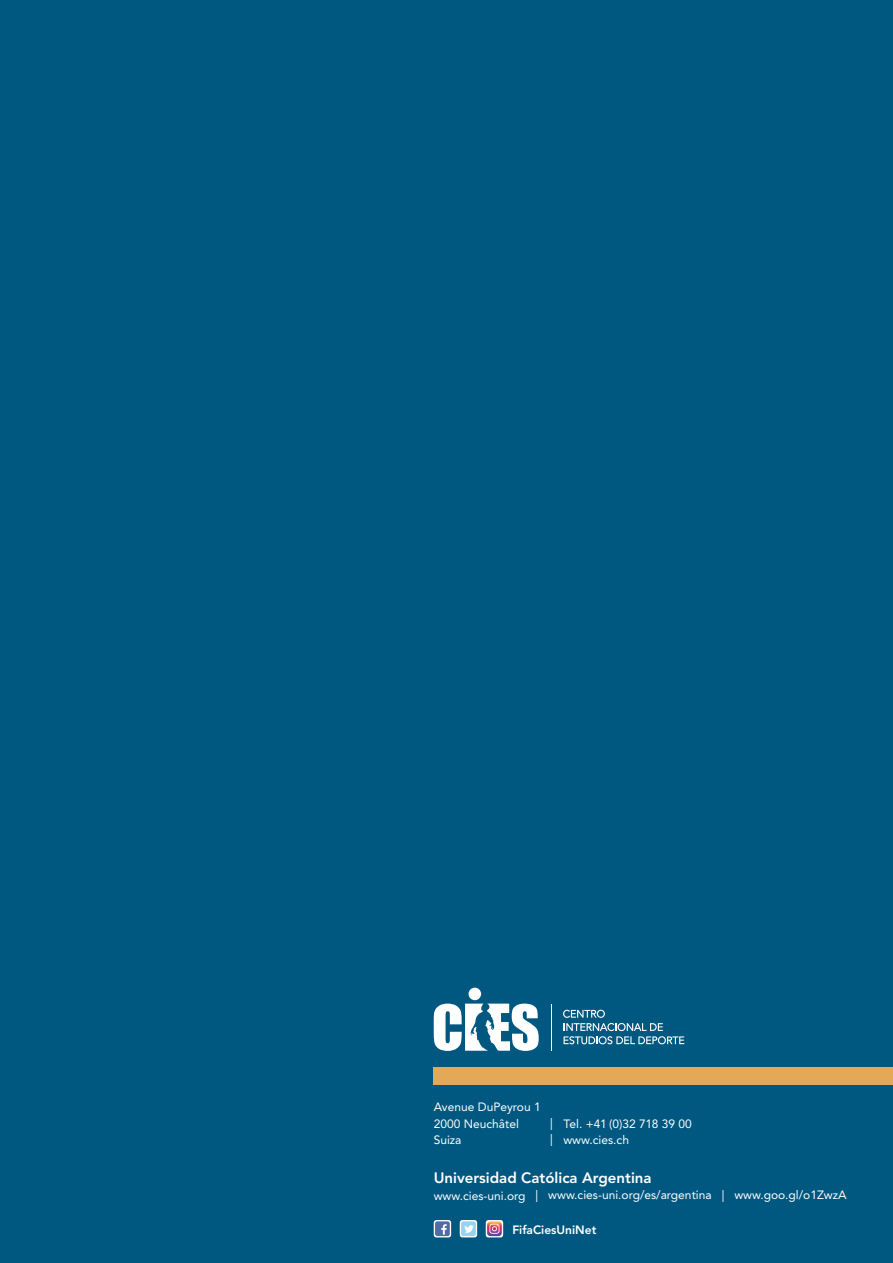
<style>
.page{position:relative;width:893px;height:1263px;background:#005881}
.page>*{position:absolute;margin:0;border:0;box-sizing:border-box;transform-origin:0 0}
.t1{font:800 15px "Avenir LT Std";color:#fff}
.t2{font:12px/16.5px "Avenir LT Std";color:#fff}
.t3{font:800 12px "Avenir LT Std";color:#fff}
</style>
<div class="page">
<div style="left:434px;top:1068px;width:459px;height:17px;background:#e3a957"></div>
<svg style="left:434px;top:1220px;width:17px;height:17px"></svg>
<div style="left:435px;top:1221px;width:15px;height:15px;background:#516ca4;border-radius:2px"></div>
<svg style="left:441px;top:1224px;width:6px;height:10px"></svg>
<div style="left:460px;top:1220px;width:17px;height:17px;background:#fff;border-radius:3px"></div>
<div style="left:461px;top:1221px;width:15px;height:15px;background:#92d4f1;border-radius:2px"></div>
<svg style="left:464px;top:1225px;width:10px;height:8px"></svg>
<svg style="left:434px;top:1003px;width:105px;height:48px"></svg>
<div style="left:469px;top:988px;width:12px;height:12px;background:#fff;border-radius:50%"></div>
<hr style="left:551px;top:1004px;width:1px;height:47px;background:#fff">
<svg style="left:563px;top:1010px;width:121px;height:34px"></svg>
<svg style="left:486px;top:1220px;width:17px;height:17px"></svg>
<svg style="left:487px;top:1221px;width:15px;height:15px"></svg>
<p class="t2" style="left:434px;top:1099px;width:108px">Avenue DuPeyrou 1<br>2000 Neuchâtel</p>
<p class="t2" style="left:550px;top:1115px;width:143px">| Tel. +41 (0)32 718 39 00</p>
<p class="t2" style="left:434px;top:1132px;width:29px">Suiza</p>
<p class="t2" style="left:550px;top:1132px;width:80px">| www.cies.ch</p>
<p class="t1" style="left:434px;top:1169px;width:219px">Universidad Católica Argentina</p>
<p class="t2" style="left:434px;top:1186px;width:414px">www.cies-uni.org | www.cies-uni.org/es/argentina | www.goo.gl/o1ZwzA</p>
<p class="t3" style="left:512px;top:1222px;width:86px">FifaCiesUniNet</p>
</div>
